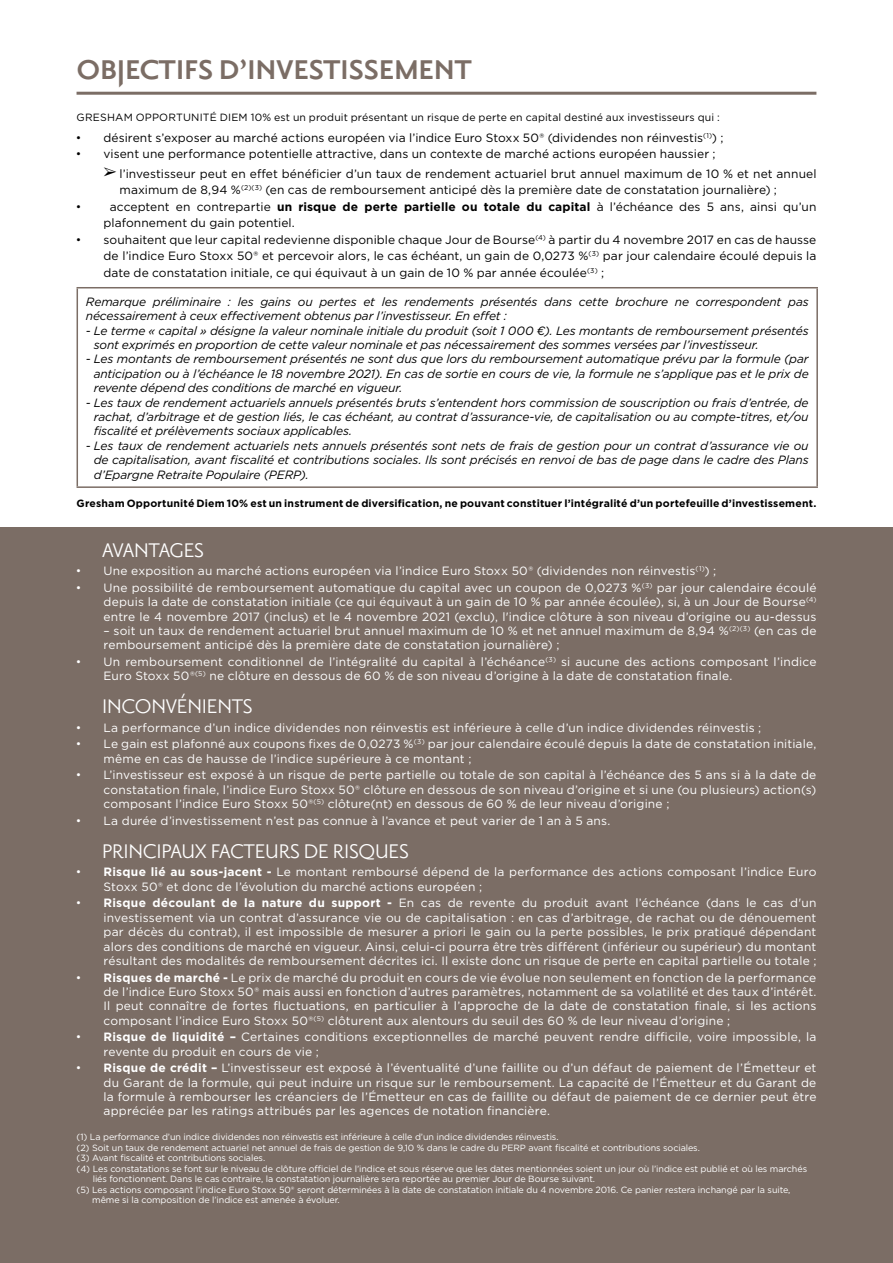
<style>
.page{position:relative;width:893px;height:1263px;background:#fff}
.page>*{position:absolute;margin:0;border:0;box-sizing:border-box;transform-origin:0 0}
.t1{font:700 33px "Priori Sans OT";letter-spacing:-.01em;color:#7b6d65}
.t2{font:24px "Priori Sans OT";letter-spacing:-.01em;color:#fff}
.t3{font:12px/14.4px "Gotham";letter-spacing:.015em;color:#fff;text-align:justify}
.t4{font:italic 12px/14.4px "Gotham";letter-spacing:-.015em;color:#000;text-align:justify}
.t5{font:12px/16.5px "Gotham";letter-spacing:.005em;color:#000}
.t6{font:12px "Arial";color:#000}
.t7{font:700 10.5px "Gotham";letter-spacing:.015em;color:#000}
.t8{font:10.5px "Gotham";letter-spacing:.01em;color:#000}
.t9{font:9px "Gotham";letter-spacing:-.01em;color:#fff}
.s1{font-family:"Arial"}
.s2{font-weight:700}
</style>
<div class="page">
<div style="left:0;top:527px;width:893px;height:736px;background:#7b6d65"></div>
<hr style="left:77px;top:92px;width:739px;height:3px;background:#7b6d65">
<hr style="left:77px;top:288px;width:1px;height:198px;background:#7b6d65">
<hr style="left:77px;top:287px;width:741px;height:1px;background:#7b6d65">
<hr style="left:816px;top:288px;width:2px;height:198px;background:#7b6d65">
<hr style="left:77px;top:486px;width:741px;height:2px;background:#7b6d65">
<h1 class="t1" style="left:77px;top:55px;width:397px">OBJECTIFS D’INVESTISSEMENT</h1>
<p class="t8" style="left:77px;top:111px;width:645px">GRESHAM OPPORTUNITÉ DIEM 10% est un produit présentant un risque de perte en capital destiné aux investisseurs qui :</p>
<p class="t5" style="left:77px;top:129px;width:648px"><span class="s1">•</span> désirent s’exposer au marché actions européen via l’indice Euro Stoxx 50® (dividendes non réinvestis<sup>(1)</sup>) ;</p>
<p class="t5" style="left:77px;top:145px;width:641px"><span class="s1">•</span> visent une performance potentielle attractive, dans un contexte de marché actions européen haussier ;</p>
<p class="t5" style="left:119px;top:165px;width:698px;text-indent:-16px">➢ l’investisseur peut en effet bénéficier d’un taux de rendement actuariel brut annuel maximum de 10 % et net annuel maximum de 8,94 %<sup>(2)(3)</sup> (en cas de remboursement anticipé dès la première date de constatation journalière) ;</p>
<p class="t6" style="left:77px;top:199px;width:6px">•</p>
<p class="t5" style="left:104px;top:198px;width:714px;text-indent:6px">acceptent en contrepartie <span class="s2">un risque de perte partielle ou totale du capital</span> à l’échéance des 5 ans, ainsi qu’un plafonnement du gain potentiel.</p>
<p class="t5" style="left:104px;top:231px;width:714px;text-align:justify;text-indent:-27px"><span class="s1">•</span> souhaitent que leur capital redevienne disponible chaque Jour de Bourse<sup>(4)</sup> à partir du 4 novembre 2017 en cas de hausse de l’indice Euro Stoxx 50® et percevoir alors, le cas échéant, un gain de 0,0273 %<sup>(3)</sup> par jour calendaire écoulé depuis la date de constatation initiale, ce qui équivaut à un gain de 10 % par année écoulée<sup>(3)</sup> ;</p>
<p class="t4" style="left:86px;top:294px;width:724px">Remarque préliminaire : les gains ou pertes et les rendements présentés dans cette brochure ne correspondent pas nécessairement à ceux effectivement obtenus par l’investisseur. En effet :</p>
<p class="t4" style="left:94px;top:323px;width:716px;text-indent:-8px">- Le terme « capital » désigne la valeur nominale initiale du produit (soit 1 000 €). Les montants de remboursement présentés sont exprimés en proportion de cette valeur nominale et pas nécessairement des sommes versées par l’investisseur.</p>
<p class="t4" style="left:94px;top:352px;width:717px;text-indent:-8px">- Les montants de remboursement présentés ne sont dus que lors du remboursement automatique prévu par la formule (par anticipation ou à l’échéance le 18 novembre 2021). En cas de sortie en cours de vie, la formule ne s’applique pas et le prix de revente dépend des conditions de marché en vigueur.</p>
<p class="t4" style="left:94px;top:395px;width:716px;text-indent:-8px">- Les taux de rendement actuariels annuels présentés bruts s’entendent hors commission de souscription ou frais d’entrée, de rachat, d’arbitrage et de gestion liés, le cas échéant, au contrat d’assurance-vie, de capitalisation ou au compte-titres, et/ou fiscalité et prélèvements sociaux applicables.</p>
<p class="t4" style="left:94px;top:438px;width:716px;text-indent:-8px">- Les taux de rendement actuariels nets annuels présentés sont nets de frais de gestion pour un contrat d’assurance vie ou de capitalisation, avant fiscalité et contributions sociales. Ils sont précisés en renvoi de bas de page dans le cadre des Plans d’Epargne Retraite Populaire (PERP).</p>
<p class="t7" style="left:77px;top:496px;width:741px">Gresham Opportunité Diem 10% est un instrument de diversification, ne pouvant constituer l’intégralité d’un portefeuille d’investissement.</p>
<h2 class="t2" style="left:102px;top:539px;width:104px">AVANTAGES</h2>
<p class="t3" style="left:77px;top:563px;width:641px"><span class="s1">•</span> Une exposition au marché actions européen via l’indice Euro Stoxx 50® (dividendes non réinvestis<sup>(1)</sup>) ;</p>
<p class="t3" style="left:104px;top:580px;width:714px;text-indent:-27px"><span class="s1">•</span> Une possibilité de remboursement automatique du capital avec un coupon de 0,0273 %<sup>(3)</sup> par jour calendaire écoulé depuis la date de constatation initiale (ce qui équivaut à un gain de 10 % par année écoulée), si, à un Jour de Bourse<sup>(4) </sup>entre le 4 novembre 2017 (inclus) et le 4 novembre 2021 (exclu), l'indice clôture à son niveau d’origine ou au-dessus</p>
<p class="t3" style="left:104px;top:623px;width:714px">– soit un taux de rendement actuariel brut annuel maximum de 10 % et net annuel maximum de 8,94 %<sup>(2)(3)</sup> (en cas de remboursement anticipé dès la première date de constatation journalière) ;</p>
<p class="t3" style="left:104px;top:654px;width:714px;text-indent:-27px"><span class="s1">•</span> Un remboursement conditionnel de l’intégralité du capital à l’échéance<sup>(3)</sup> si aucune des actions composant l’indice<br>Euro Stoxx 50®<sup>(5)</sup> ne clôture en dessous de 60 % de son niveau d’origine à la date de constatation finale.</p>
<h2 class="t2" style="left:102px;top:696px;width:152px">INCONVÉNIENTS</h2>
<p class="t3" style="left:77px;top:720px;width:686px"><span class="s1">•</span> La performance d’un indice dividendes non réinvestis est inférieure à celle d’un indice dividendes réinvestis ;</p>
<p class="t3" style="left:104px;top:737px;width:714px;text-indent:-27px"><span class="s1">•</span> Le gain est plafonné aux coupons fixes de 0,0273 %<sup>(3)</sup> par jour calendaire écoulé depuis la date de constatation initiale, même en cas de hausse de l’indice supérieure à ce montant ;</p>
<p class="t3" style="left:104px;top:768px;width:714px;text-indent:-27px"><span class="s1">•</span> L’investisseur est exposé à un risque de perte partielle ou totale de son capital à l’échéance des 5 ans si à la date de constatation finale, l’indice Euro Stoxx 50® clôture en dessous de son niveau d’origine et si une (ou plusieurs) action(s) composant l’indice Euro Stoxx 50®<sup>(5)</sup> clôture(nt) en dessous de 60 % de leur niveau d’origine ;</p>
<p class="t3" style="left:77px;top:813px;width:535px"><span class="s1">•</span> La durée d’investissement n’est pas connue à l’avance et peut varier de 1 an à 5 ans.</p>
<h2 class="t2" style="left:102px;top:840px;width:308px">PRINCIPAUX FACTEURS DE RISQUES</h2>
<p class="t3" style="left:104px;top:865px;width:714px;text-indent:-27px"><span class="s1">•</span> <span class="s2">Risque lié au sous-jacent -</span> Le montant remboursé dépend de la performance des actions composant l’indice Euro<br>Stoxx 50® et donc de l’évolution du marché actions européen ;</p>
<p class="t3" style="left:104px;top:896px;width:714px;text-indent:-27px"><span class="s1">•</span> <span class="s2">Risque découlant de la nature du support -</span> En cas de revente du produit avant l’échéance (dans le cas d'un investissement via un contrat d’assurance vie ou de capitalisation : en cas d’arbitrage, de rachat ou de dénouement par décès du contrat), il est impossible de mesurer a priori le gain ou la perte possibles, le prix pratiqué dépendant alors des conditions de marché en vigueur. Ainsi, celui-ci pourra être très différent (inférieur ou supérieur) du montant résultant des modalités de remboursement décrites ici. Il existe donc un risque de perte en capital partielle ou totale ;</p>
<p class="t3" style="left:104px;top:970px;width:714px;text-indent:-27px"><span class="s1">•</span> <span class="s2">Risques de marché -</span> Le prix de marché du produit en cours de vie évolue non seulement en fonction de la performance de l’indice Euro Stoxx 50® mais aussi en fonction d’autres paramètres, notamment de sa volatilité et des taux d’intérêt.<br>Il peut connaître de fortes fluctuations, en particulier à l’approche de la date de constatation finale, si les actions composant l’indice Euro Stoxx 50®<sup>(5)</sup> clôturent aux alentours du seuil des 60 % de leur niveau d’origine ;</p>
<p class="t3" style="left:104px;top:1029px;width:714px;text-indent:-27px"><span class="s1">•</span> <span class="s2">Risque de liquidité –</span> Certaines conditions exceptionnelles de marché peuvent rendre difficile, voire impossible, la revente du produit en cours de vie ;</p>
<p class="t3" style="left:104px;top:1060px;width:714px;text-indent:-27px"><span class="s1">•</span> <span class="s2">Risque de crédit –</span> L’investisseur est exposé à l’éventualité d’une faillite ou d’un défaut de paiement de l’Émetteur et du Garant de la formule, qui peut induire un risque sur le remboursement. La capacité de l’Émetteur et du Garant de la formule à rembourser les créanciers de l’Émetteur en cas de faillite ou défaut de paiement de ce dernier peut être appréciée par les ratings attribués par les agences de notation financière.</p>
<p class="t9" style="left:77px;top:1131px;width:484px">(1) La performance d’un indice dividendes non réinvestis est inférieure à celle d’un indice dividendes réinvestis.</p>
<p class="t9" style="left:77px;top:1142px;width:625px">(2) Soit un taux de rendement actuariel net annuel de frais de gestion de 9,10 % dans le cadre du PERP avant fiscalité et contributions sociales.</p>
<p class="t9" style="left:77px;top:1152px;width:190px">(3) Avant fiscalité et contributions sociales.</p>
<p class="t9" style="left:77px;top:1163px;width:732px">(4) Les constatations se font sur le niveau de clôture officiel de l’indice et sous réserve que les dates mentionnées soient un jour où l’indice est publié et où les marchés</p>
<p class="t9" style="left:93px;top:1173px;width:504px">liés fonctionnent. Dans le cas contraire, la constatation journalière sera reportée au premier Jour de Bourse suivant.</p>
<p class="t9" style="left:77px;top:1184px;width:715px">(5) Les actions composant l’indice Euro Stoxx 50® seront déterminées à la date de constatation initiale du 4 novembre 2016. Ce panier restera inchangé par la suite,</p>
<p class="t9" style="left:92px;top:1194px;width:249px">même si la composition de l’indice est amenée à évoluer.</p>
</div>
